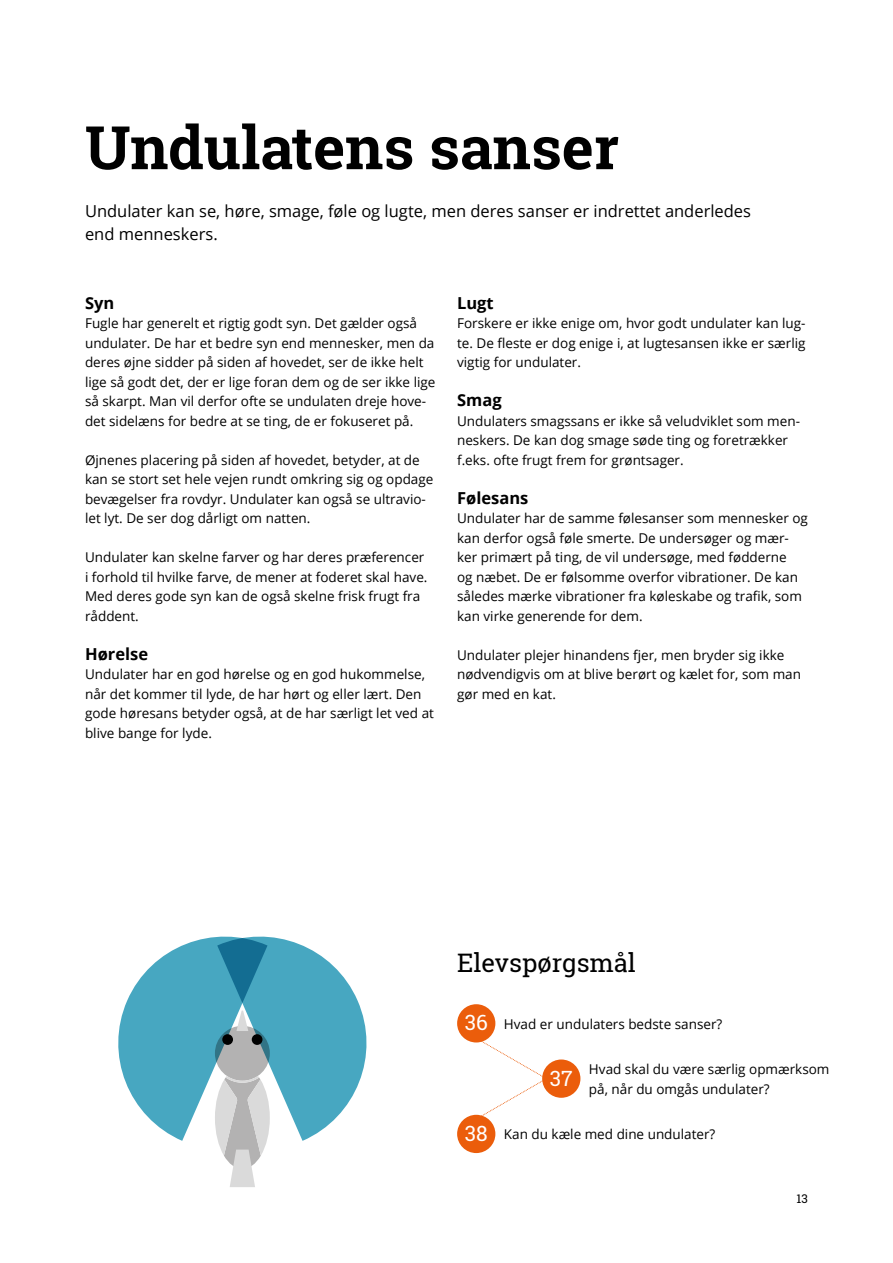
<style>
.page{position:relative;width:893px;height:1263px;background:#fff}
.page>*{position:absolute;margin:0;border:0;box-sizing:border-box;transform-origin:0 0}
.t1{font:700 60px "Roboto Slab";color:#000}
.t2{font:25.5px "Roboto Slab";color:#000}
.t3{font:21px "Roboto Slab";color:#fff}
.t4{font:16.5px/22.5px "Open Sans";color:#000}
.t5{font:700 16.5px "Open Sans";color:#000}
.t6{font:13.5px/19.5px "Open Sans";color:#000}
.t7{font:12px "Roboto Slab";color:#000}
.s1{font-family:"Roboto Slab";font-size:21px;color:#fff}
</style>
<div class="page">
<div style="left:457px;top:1004px;width:38px;height:38px;background:#eb5d0b;border-radius:50%"></div>
<div style="left:542px;top:1059px;width:38px;height:39px;background:#eb5d0b;border-radius:50%"></div>
<div style="left:457px;top:1115px;width:38px;height:38px;background:#eb5d0b;border-radius:50%"></div>
<svg style="left:476px;top:1038px;width:71px;height:82px"></svg>
<svg style="left:118px;top:936px;width:248px;height:251px"></svg>
<div style="left:222px;top:1034px;width:11px;height:11px;background:#000;border-radius:50%"></div>
<div style="left:252px;top:1034px;width:10px;height:11px;background:#000;border-radius:50%"></div>
<h1 class="t1" style="left:85px;top:106px;width:535px">Undulatens sanser</h1>
<p class="t4" style="left:85px;top:200px;width:667px">Undulater kan se, høre, smage, føle og lugte, men deres sanser er indrettet anderledes end menneskers.</p>
<p class="t5" style="left:85px;top:291px;width:31px">Syn</p>
<p class="t6" style="left:85px;top:313px;width:352px">Fugle har generelt et rigtig godt syn. Det gælder også undulater. De har et bedre syn end mennesker, men da deres øjne sidder på siden af hovedet, ser de ikke helt lige så godt det, der er lige foran dem og de ser ikke lige så skarpt. Man vil derfor ofte se undulaten dreje hove&shy;det sidelæns for bedre at se ting, de er fokuseret på.</p>
<p class="t6" style="left:85px;top:450px;width:350px">Øjnenes placering på siden af hovedet, betyder, at de kan se stort set hele vejen rundt omkring sig og opdage bevægelser fra rovdyr. Undulater kan også se ultravio&shy;let lyt. De ser dog dårligt om natten.</p>
<p class="t6" style="left:85px;top:547px;width:344px">Undulater kan skelne farver og har deres præferencer i forhold til hvilke farve, de mener at foderet skal have.<br>Med deres gode syn kan de også skelne frisk frugt fra råddent.</p>
<p class="t5" style="left:85px;top:642px;width:65px">Hørelse</p>
<p class="t6" style="left:85px;top:664px;width:350px">Undulater har en god hørelse og en god hukommelse, når det kommer til lyde, de har hørt og eller lært. Den gode høresans betyder også, at de har særligt let ved at blive bange for lyde.</p>
<p class="t5" style="left:457px;top:291px;width:38px">Lugt</p>
<p class="t6" style="left:457px;top:313px;width:350px;text-align:justify">Forskere er ikke enige om, hvor godt undulater kan lug&shy;te. De fleste er dog enige i, at lugtesansen ikke er særlig vigtig for undulater.</p>
<p class="t5" style="left:457px;top:389px;width:46px">Smag</p>
<p class="t6" style="left:457px;top:411px;width:344px">Undulaters smagssans er ikke så veludviklet som men&shy;neskers. De kan dog smage søde ting og foretrækker f.eks. ofte frugt frem for grøntsager.</p>
<p class="t5" style="left:457px;top:486px;width:73px">Følesans</p>
<p class="t6" style="left:457px;top:508px;width:352px">Undulater har de samme følesanser som mennesker og kan derfor også føle smerte. De undersøger og mær&shy;ker primært på ting, de vil undersøge, med fødderne<br>og næbet. De er følsomme overfor vibrationer. De kan således mærke vibrationer fra køleskabe og trafik, som kan virke generende for dem.</p>
<p class="t6" style="left:457px;top:645px;width:345px">Undulater plejer hinandens fjer, men bryder sig ikke nødvendigvis om at blive berørt og kælet for, som man gør med en kat.</p>
<h2 class="t2" style="left:457px;top:945px;width:180px">Elevspørgsmål</h2>
<p class="t6" style="left:465px;top:1013px;width:259px"><span class="s1">36</span> Hvad er undulaters bedste sanser?</p>
<h3 class="t3" style="left:550px;top:1064px;width:24px">37</h3>
<p class="t6" style="left:589px;top:1059px;width:242px">Hvad skal du være særlig opmærksom på, når du omgås undulater?</p>
<p class="t6" style="left:465px;top:1124px;width:252px"><span class="s1">38</span> Kan du kæle med dine undulater?</p>
<p class="t7" style="left:796px;top:1191px;width:13px">13</p>
</div>
